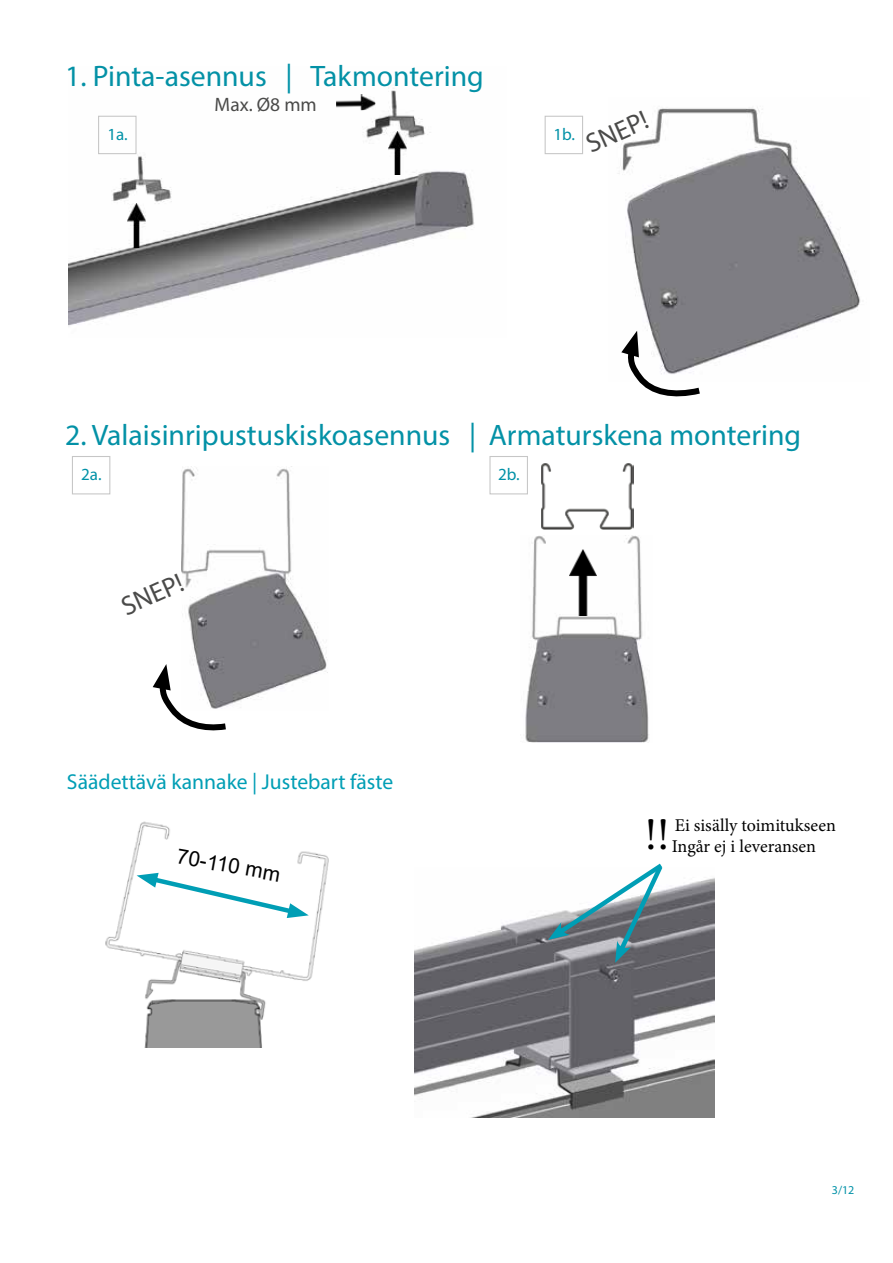
<style>
.page{position:relative;width:893px;height:1263px;background:#fff}
.page>*{position:absolute;margin:0;border:0;box-sizing:border-box;transform-origin:0 0}
.t1{font:45px "Minion Pro";color:#000}
.t2{font:29.7px "Myriad Pro";color:#0391a6}
.t3{font:27px "Myriad Pro";color:#4a4a49}
.t4{font:21.6px "Myriad Pro";color:#009eb5}
.t5{font:21px "Arial";color:#000}
.t6{font:19.5px "Myriad Pro";color:#4a4a49}
.t7{font:18px/21.6px "Minion Pro";color:#000}
.t8{font:17.1px "Myriad Pro";color:#0091a7}
.t9{font:12px "Myriad Pro";color:#0091a7}
.s1{color:#0091a7}
</style>
<div class="page">
<img style="left:525px;top:536px;width:124px;height:207px">
<img style="left:181px;top:468px;width:147px;height:236px">
<img style="left:618px;top:107px;width:243px;height:256px">
<img style="left:69px;top:88px;width:405px;height:238px">
<img style="left:388px;top:131px;width:18px;height:44px">
<img style="left:128px;top:203px;width:18px;height:44px">
<img style="left:542px;top:464px;width:91px;height:65px">
<img style="left:570px;top:550px;width:27px;height:65px">
<img style="left:336px;top:94px;width:39px;height:17px">
<div style="left:98px;top:116px;width:39px;height:38px;border:1px solid #c6c6c6"></div>
<div style="left:545px;top:116px;width:38px;height:38px;border:1px solid #c6c6c6"></div>
<div style="left:489px;top:456px;width:39px;height:38px;border:1px solid #c6c6c6"></div>
<div style="left:72px;top:456px;width:38px;height:38px;border:1px solid #c6c6c6"></div>
<svg style="left:621px;top:331px;width:85px;height:66px"></svg>
<svg style="left:153px;top:664px;width:79px;height:67px"></svg>
<img style="left:415px;top:878px;width:299px;height:239px">
<img style="left:105px;top:821px;width:224px;height:226px">
<svg style="left:137px;top:873px;width:172px;height:45px"></svg>
<svg style="left:548px;top:863px;width:119px;height:100px"></svg>
<p class="t2" style="left:65px;top:58px;width:420px">1. Pinta-asennus <span class="s1">|</span> Takmontering</p>
<p class="t8" style="left:107px;top:124px;width:22px">1a.</p>
<p class="t8" style="left:553px;top:124px;width:23px">1b.</p>
<p class="t6" style="left:215px;top:92px;width:104px">Max. Ø8 mm</p>
<p class="t3" style="left:581px;top:130px;width:66px;rotate:-24deg">SNEP!</p>
<p class="t2" style="left:65px;top:417px;width:738px">2. Valaisinripustuskiskoasennus | Armaturskena montering</p>
<p class="t8" style="left:81px;top:464px;width:22px">2a.</p>
<p class="t8" style="left:498px;top:464px;width:23px">2b.</p>
<p class="t3" style="left:116px;top:592px;width:66px;rotate:-24deg">SNEP!</p>
<p class="t4" style="left:67px;top:769px;width:328px">Säädettävä kannake | Justebart fäste</p>
<p class="t5" style="left:180px;top:842px;width:106px;rotate:10deg">70-110 mm</p>
<p class="t7" style="left:672px;top:814px;width:166px">Ei sisälly toimitukseen<br>Ingår ej i leveransen</p>
<h1 class="t1" style="left:645px;top:804px;width:26px">!!</h1>
<p class="t9" style="left:832px;top:1183px;width:24px">3/12</p>
</div>
